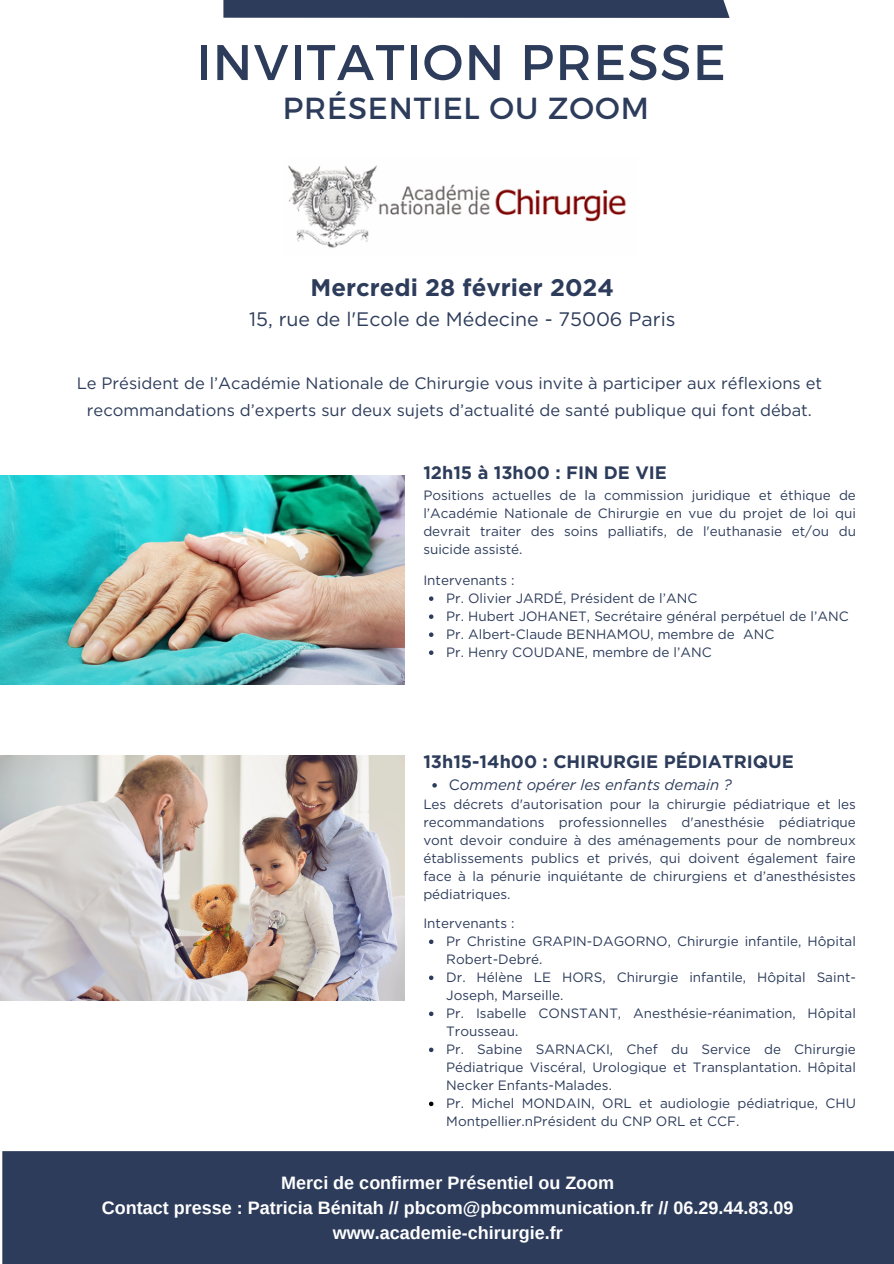
<style>
.page{position:relative;width:894px;height:1264px;background:#fff}
.page>*{position:absolute;margin:0;border:0;box-sizing:border-box;transform-origin:0 0}
.t1{font:49.95px "Montserrat";letter-spacing:.03em;color:#2d3c5b}
.t2{font:30.45px "Montserrat";letter-spacing:.03em;color:#2d3c5b}
.t3{font:700 24px "Gotham";color:#2d3c5b}
.t4{font:19.5px "Gotham";color:#2d3c5b}
.t5{font:700 18px/24.8px "Arimo";color:#fff;text-align:center}
.t6{font:700 18px "Gotham";color:#2d3c5b}
.t7{font:16.5px/27px "Gotham";color:#2d3c5b;text-align:center}
.t8{font:italic 15px "Gotham";color:#2d3c5b}
.t9{font:13.5px/18px "Gotham";color:#2d3c5b}
.s1{font-style:normal}
</style>
<div class="page">
<div style="left:223px;top:0;width:506px;height:18px;background:#2d3c5b"></div>
<img style="left:288px;top:165px;width:338px;height:83px">
<img style="left:0;top:475px;width:404px;height:209px">
<svg style="left:429px;top:596px;width:4px;height:5px"></svg>
<svg style="left:429px;top:614px;width:4px;height:5px"></svg>
<svg style="left:429px;top:632px;width:4px;height:5px"></svg>
<svg style="left:429px;top:650px;width:4px;height:5px"></svg>
<svg style="left:432px;top:783px;width:4px;height:4px"></svg>
<svg style="left:429px;top:939px;width:4px;height:5px"></svg>
<svg style="left:429px;top:975px;width:4px;height:5px"></svg>
<svg style="left:429px;top:1011px;width:4px;height:5px"></svg>
<svg style="left:429px;top:1047px;width:4px;height:5px"></svg>
<svg style="left:429px;top:1101px;width:4px;height:5px"></svg>
<img style="left:0;top:755px;width:404px;height:245px">
<div style="left:2px;top:1151px;width:891px;height:112px;background:#2d3c5b"></div>
<p class="t1" style="left:196px;top:30px;width:531px">INVITATION PRESSE</p>
<h5 class="t2" style="left:282px;top:89px;width:367px">PRÉSENTIEL OU ZOOM</h5>
<h4 class="t3" style="left:310px;top:272px;width:305px">Mercredi 28 février 2024</h4>
<h4 class="t4" style="left:249px;top:307px;width:428px">15, rue de l'Ecole de Médecine - 75006 Paris</h4>
<p class="t7" style="left:77px;top:369px;width:746px">Le Président de l’Académie Nationale de Chirurgie vous invite à participer aux réflexions et recommandations d’experts sur deux sujets d’actualité de santé publique qui font débat.</p>
<p class="t6" style="left:423px;top:462px;width:245px">12h15 à 13h00 : FIN DE VIE</p>
<p class="t9" style="left:423px;top:486px;width:434px;text-align:justify">Positions actuelles de la commission juridique et éthique de l’Académie Nationale de Chirurgie en vue du projet de loi qui devrait traiter des soins palliatifs, de l'euthanasie et/ou du suicide assisté.</p>
<p class="t9" style="left:423px;top:571px;width:93px">Intervenants :</p>
<p class="t9" style="left:446px;top:589px;width:252px">Pr. Olivier JARDÉ, Président de l’ANC</p>
<p class="t9" style="left:446px;top:607px;width:404px">Pr. Hubert JOHANET, Secrétaire général perpétuel de l’ANC</p>
<p class="t9" style="left:446px;top:625px;width:329px">Pr. Albert-Claude BENHAMOU, membre de ANC</p>
<p class="t9" style="left:446px;top:643px;width:267px">Pr. Henry COUDANE, membre de l’ANC</p>
<p class="t6" style="left:423px;top:751px;width:372px">13h15-14h00 : CHIRURGIE PÉDIATRIQUE</p>
<h3 class="t8" style="left:448px;top:775px;width:284px"><span class="s1">C</span>omment opérer les enfants demain ?</h3>
<p class="t9" style="left:423px;top:795px;width:434px;text-align:justify">Les décrets d'autorisation pour la chirurgie pédiatrique et les recommandations professionnelles d'anesthésie pédiatrique vont devoir conduire à des aménagements pour de nombreux établissements publics et privés, qui doivent également faire face à la pénurie inquiétante de chirurgiens et d’anesthésistes pédiatriques.</p>
<p class="t9" style="left:423px;top:914px;width:93px">Intervenants :</p>
<p class="t9" style="left:446px;top:932px;width:411px">Pr Christine GRAPIN-DAGORNO, Chirurgie infantile, Hôpital<br>Robert-Debré.</p>
<p class="t9" style="left:446px;top:968px;width:411px">Dr. Hélène LE HORS, Chirurgie infantile, Hôpital Saint-<br>Joseph, Marseille.</p>
<p class="t9" style="left:446px;top:1004px;width:411px">Pr. Isabelle CONSTANT, Anesthésie-réanimation, Hôpital<br>Trousseau.</p>
<p class="t9" style="left:446px;top:1040px;width:411px;text-align:justify">Pr. Sabine SARNACKI, Chef du Service de Chirurgie Pédiatrique Viscéral, Urologique et Transplantation. Hôpital Necker Enfants-Malades.</p>
<p class="t9" style="left:446px;top:1094px;width:411px">Pr. Michel MONDAIN, ORL et audiologie pédiatrique, CHU<br>Montpellier.nPrésident du CNP ORL et CCF.</p>
<h3 class="t5" style="left:102px;top:1170px;width:693px">Merci de confirmer Présentiel ou Zoom<br>Contact presse : Patricia Bénitah // pbcom@pbcommunication.fr // 06.29.44.83.09 www.academie-chirurgie.fr</h3>
</div>
